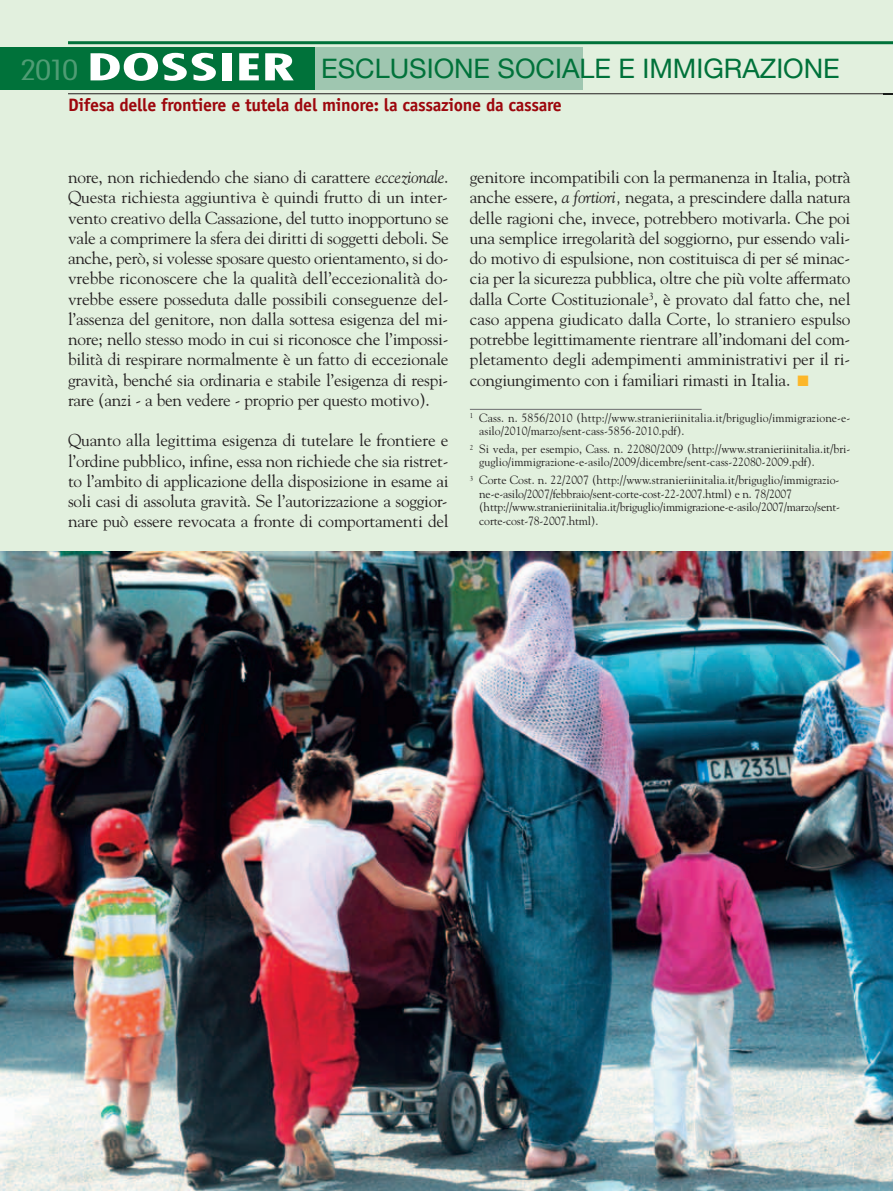
<style>
.page{position:relative;width:893px;height:1191px;background:#e2f0de}
.page>*{position:absolute;margin:0;border:0;box-sizing:border-box;transform-origin:0 0}
.t1{font:27px "Helvetica Neue";color:#00723a}
.t2{font:700 18px "Officina Sans";letter-spacing:-.015em;color:#9d070d}
.t3{font:17.25px/20.2px "Goudy";letter-spacing:-.015em;color:#231f20;text-align:justify}
.t4{font:12px/13.5px "Goudy";color:#231f20}
.s1{font-family:"Futura";font-weight:300;font-stretch:condensed;color:#4f9c74}
.s2{font-family:"Futura";font-weight:700;font-stretch:condensed;font-size:36px;color:#fff}
.s3{font-style:italic}
.s4{color:#fcb729}
</style>
<div class="page">
<hr style="left:68px;top:41px;width:825px;height:3px;background:#00723a">
<div style="left:0;top:47px;width:315px;height:42px;background:#00723a"></div>
<div style="left:315px;top:47px;width:268px;height:42px;background:#9fc6b0"></div>
<hr style="left:68px;top:93px;width:825px;height:1px;background:#231f20">
<hr style="left:470px;top:409px;width:232px;height:1px;background:#6c6d70">
<img style="left:0;top:551px;width:893px;height:640px">
<h1 class="t1" style="left:20px;top:59px;width:821px"><span class="s1">2010</span> <span class="s2">DOSSIER</span> ESCLUSIONE SOCIALE E IMMIGRAZIONE</h1>
<p class="t2" style="left:68px;top:98px;width:495px">Difesa delle frontiere e tutela del minore: la cassazione da cassare</p>
<p class="t3" style="left:68px;top:168px;width:382px">nore, non richiedendo che siano di carattere <span class="s3">eccezionale</span>.<br>Questa richiesta aggiuntiva è quindi frutto di un inter&shy;vento creativo della Cassazione, del tutto inopportuno se vale a comprimere la sfera dei diritti di soggetti deboli. Se anche, però, si volesse sposare questo orientamento, si do&shy;vrebbe riconoscere che la qualità dell’eccezionalità do&shy;vrebbe essere posseduta dalle possibili conseguenze del&shy;l’assenza del genitore, non dalla sottesa esigenza del mi&shy;nore; nello stesso modo in cui si riconosce che l’impossi&shy;bilità di respirare normalmente è un fatto di eccezionale gravità, benché sia ordinaria e stabile l’esigenza di respi&shy;rare (anzi - a ben vedere - proprio per questo motivo).</p>
<p class="t3" style="left:68px;top:431px;width:382px">Quanto alla legittima esigenza di tutelare le frontiere e l’ordine pubblico, infine, essa non richiede che sia ristret&shy;to l’ambito di applicazione della disposizione in esame ai soli casi di assoluta gravità. Se l’autorizzazione a soggior&shy;nare può essere revocata a fronte di comportamenti del</p>
<p class="t3" style="left:470px;top:168px;width:382px">genitore incompatibili con la permanenza in Italia, potrà anche essere, <span class="s3">a fortiori,</span> negata, a prescindere dalla natura delle ragioni che, invece, potrebbero motivarla. Che poi una semplice irregolarità del soggiorno, pur essendo vali&shy;do motivo di espulsione, non costituisca di per sé minac&shy;cia per la sicurezza pubblica, oltre che più volte affermato dalla Corte Costituzionale<sup>3</sup>, è provato dal fatto che, nel caso appena giudicato dalla Corte, lo straniero espulso potrebbe legittimamente rientrare all’indomani del com&shy;pletamento degli adempimenti amministrativi per il ri&shy;congiungimento con i familiari rimasti in Italia. <span class="s4">■</span></p>
<p class="t4" style="left:479px;top:412px;width:373px;text-indent:-9px"><sup>1</sup> Cass. n. 5856/2010 (http://www.stranieriinitalia.it/briguglio/immigrazione-e&shy;asilo/2010/marzo/sent-cass-5856-2010.pdf).</p>
<p class="t4" style="left:479px;top:443px;width:373px;text-indent:-9px"><sup>2</sup> Si veda, per esempio, Cass. n. 22080/2009 (http://www.stranieriinitalia.it/bri&shy;guglio/immigrazione-e-asilo/2009/dicembre/sent-cass-22080-2009.pdf).</p>
<p class="t4" style="left:479px;top:474px;width:362px;text-indent:-9px"><sup>3</sup> Corte Cost. n. 22/2007 (http://www.stranieriinitalia.it/briguglio/immigrazio&shy;ne-e-asilo/2007/febbraio/sent-corte-cost-22-2007.html) e n. 78/2007 (http://www.stranieriinitalia.it/briguglio/immigrazione-e-asilo/2007/marzo/sent&shy;corte-cost-78-2007.html).</p>
</div>
